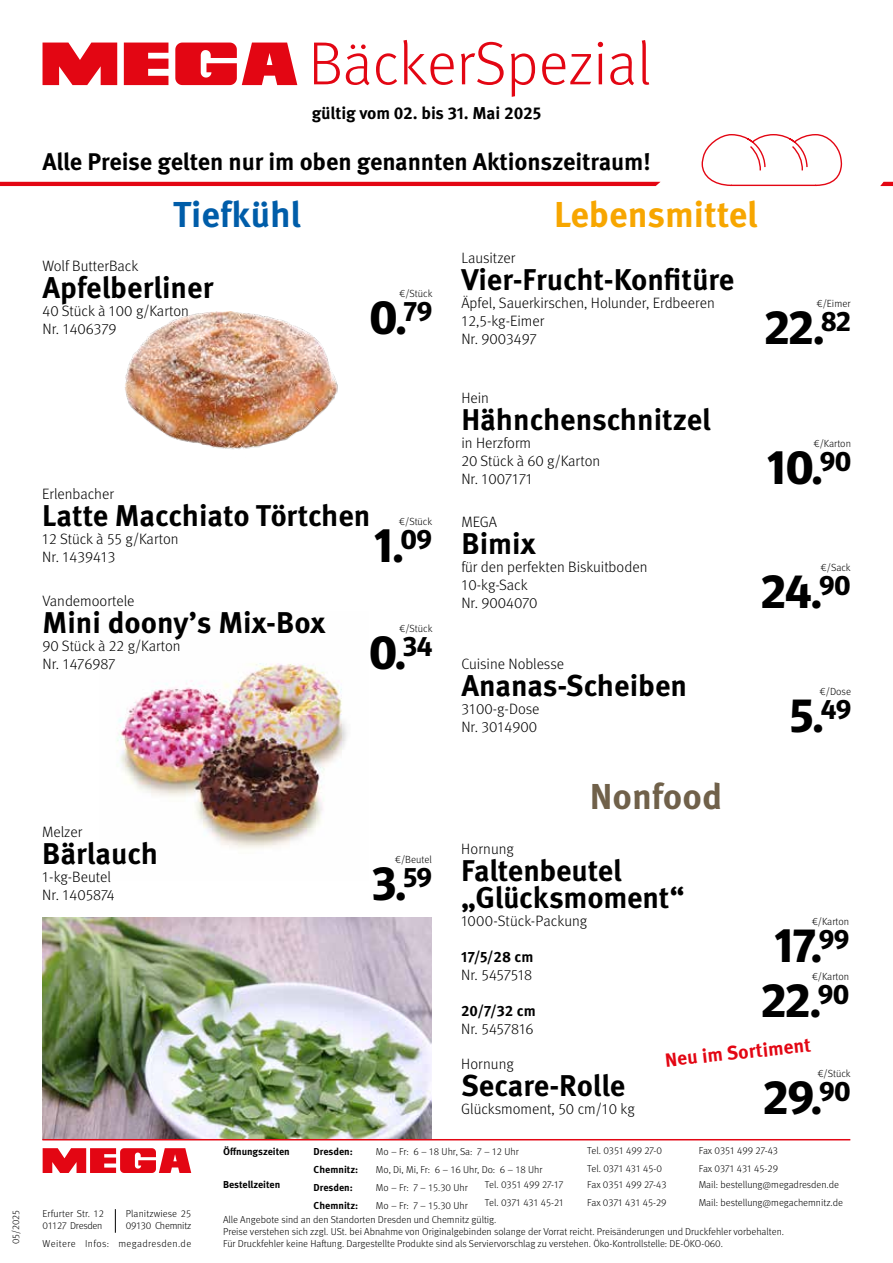
<style>
.page{position:relative;width:893px;height:1263px;background:#fff}
.page>*{position:absolute;margin:0;border:0;box-sizing:border-box;transform-origin:0 0}
.t1{font:300 60.9px "Meta Pro";color:#e30613}
.t2{font:700 46.5px "Meta Head OT";color:#000}
.t3{font:700 36px "Meta Pro";color:#f7a600}
.t4{font:700 36px "Meta Pro";color:#005da9}
.t5{font:700 36px "Meta Pro";color:#70614a}
.t6{font:700 30px/27px "Meta Pro";color:#000}
.t7{font:700 24.15px "Meta Pro";letter-spacing:-.005em;color:#000}
.t8{font:700 19.35px "Meta Offc";color:#e30613}
.t9{font:700 17.1px "Meta Pro";letter-spacing:-.005em;color:#000}
.t10{font:300 15px/18px "Meta Pro";color:#000}
.t11{font:700 15px "Meta Pro";color:#000}
.t12{font:300 10.35px "Meta Pro";color:#000}
.t13{font:300 10.05px/18px "Meta Pro";color:#000}
.t14{font:700 10.05px/18px "Meta Pro";color:#000}
.t15{font:300 10.05px/18px "Meta Pro";letter-spacing:.035em;color:#000;text-align:right}
.t16{font:300 10.05px "Meta Pro";letter-spacing:-.02em;color:#000}
.t17{font:300 9.75px "Meta Pro";color:#000}
</style>
<div class="page">
<img style="left:117px;top:663px;width:230px;height:186px">
<svg style="left:175px;top:43px;width:122px;height:42px"></svg>
<svg style="left:124px;top:43px;width:44px;height:42px;background:#e62833"></svg>
<svg style="left:43px;top:43px;width:74px;height:42px;background:#e62934"></svg>
<hr style="left:0;top:182px;width:661px;height:4px;background:#e30613">
<svg style="left:880px;top:182px;width:13px;height:4px"></svg>
<svg style="left:701px;top:134px;width:141px;height:53px"></svg>
<img style="left:125px;top:312px;width:213px;height:138px">
<img style="left:42px;top:917px;width:390px;height:222px">
<svg style="left:115px;top:1209px;width:1px;height:24px"></svg>
<svg style="left:43px;top:1148px;width:148px;height:25px"></svg>
<hr style="left:42px;top:1139px;width:808px;height:1px;background:#e30613">
<p class="t17" style="left:9px;top:1244px;width:36px;rotate:-90deg">05/2025</p>
<h1 class="t1" style="left:308px;top:19px;width:344px">BäckerSpezial</h1>
<h3 class="t9" style="left:312px;top:102px;width:231px">gültig vom 02. bis 31. Mai 2025</h3>
<h3 class="t7" style="left:43px;top:147px;width:610px">Alle Preise gelten nur im oben genannten Aktionszeitraum!</h3>
<h3 class="t4" style="left:173px;top:191px;width:129px">Tiefkühl</h3>
<h3 class="t10" style="left:43px;top:256px;width:97px">Wolf ButterBack</h3>
<h3 class="t6" style="left:43px;top:275px;width:172px">Apfelberliner</h3>
<h3 class="t10" style="left:43px;top:301px;width:148px">40 Stück à 100 g/Karton<br>Nr. 1406379</h3>
<p class="t12" style="left:399px;top:286px;width:35px">€/Stück</p>
<h2 class="t2" style="left:370px;top:291px;width:64px">0.<sup>79</sup></h2>
<h3 class="t10" style="left:42px;top:484px;width:73px">Erlenbacher</h3>
<h3 class="t6" style="left:42px;top:503px;width:330px">Latte Macchiato Törtchen</h3>
<h3 class="t10" style="left:42px;top:529px;width:138px">12 Stück à 55 g/Karton<br>Nr. 1439413</h3>
<h3 class="t10" style="left:43px;top:591px;width:94px">Vandemoortele</h3>
<h3 class="t6" style="left:43px;top:610px;width:284px">Mini doony’s Mix-Box</h3>
<h3 class="t10" style="left:43px;top:636px;width:140px">90 Stück à 22 g/Karton<br>Nr. 1476987</h3>
<p class="t12" style="left:399px;top:514px;width:35px">€/Stück</p>
<h2 class="t2" style="left:374px;top:518px;width:59px">1.<sup>09</sup></h2>
<p class="t12" style="left:399px;top:621px;width:35px">€/Stück</p>
<h2 class="t2" style="left:369px;top:625px;width:64px">0.<sup>34</sup></h2>
<h3 class="t10" style="left:42px;top:822px;width:41px">Melzer</h3>
<h3 class="t6" style="left:42px;top:841px;width:117px">Bärlauch</h3>
<h3 class="t10" style="left:42px;top:867px;width:74px">1-kg-Beutel<br>Nr. 1405874</h3>
<p class="t12" style="left:395px;top:852px;width:39px">€/Beutel</p>
<h2 class="t2" style="left:372px;top:856px;width:61px">3.<sup>59</sup></h2>
<h3 class="t3" style="left:554px;top:191px;width:205px">Lebensmittel</h3>
<h3 class="t10" style="left:461px;top:248px;width:55px">Lausitzer</h3>
<h3 class="t6" style="left:461px;top:267px;width:274px">Vier-Frucht-Konfitüre</h3>
<h3 class="t10" style="left:461px;top:293px;width:255px">Äpfel, Sauerkirschen, Holunder, Erdbeeren<br>12,5-kg-Eimer<br>Nr. 9003497</h3>
<p class="t12" style="left:816px;top:296px;width:35px">€/Eimer</p>
<h2 class="t2" style="left:765px;top:300px;width:87px">22.<sup>82</sup></h2>
<h3 class="t10" style="left:461px;top:388px;width:29px">Hein</h3>
<h3 class="t6" style="left:461px;top:407px;width:251px">Hähnchenschnitzel</h3>
<h3 class="t10" style="left:461px;top:433px;width:140px">in Herzform<br>20 Stück à 60 g/Karton<br>Nr. 1007171</h3>
<h3 class="t10" style="left:461px;top:512px;width:37px">MEGA</h3>
<h3 class="t6" style="left:461px;top:531px;width:76px">Bimix</h3>
<h3 class="t10" style="left:461px;top:557px;width:188px">für den perfekten Biskuitboden<br>10-kg-Sack<br>Nr. 9004070</h3>
<h3 class="t10" style="left:461px;top:654px;width:104px">Cuisine Noblesse</h3>
<h3 class="t6" style="left:461px;top:673px;width:227px">Ananas-Scheiben</h3>
<h3 class="t10" style="left:461px;top:699px;width:80px">3100-g-Dose<br>Nr. 3014900</h3>
<h3 class="t5" style="left:590px;top:774px;width:134px">Nonfood</h3>
<h3 class="t10" style="left:461px;top:839px;width:54px">Hornung</h3>
<h3 class="t6" style="left:461px;top:858px;width:225px">Faltenbeutel „Glücksmoment“</h3>
<h3 class="t10" style="left:461px;top:911px;width:128px">1000-Stück-Packung</h3>
<h3 class="t11" style="left:461px;top:947px;width:74px">17/5/28 cm</h3>
<h3 class="t10" style="left:461px;top:965px;width:73px">Nr. 5457518</h3>
<h3 class="t11" style="left:461px;top:1001px;width:76px">20/7/32 cm</h3>
<h3 class="t10" style="left:461px;top:1019px;width:74px">Nr. 5457816</h3>
<p class="t12" style="left:813px;top:436px;width:39px">€/Karton</p>
<h2 class="t2" style="left:767px;top:440px;width:85px">10.<sup>90</sup></h2>
<p class="t12" style="left:821px;top:560px;width:32px">€/Sack</p>
<h2 class="t2" style="left:761px;top:565px;width:91px">24.<sup>90</sup></h2>
<p class="t12" style="left:819px;top:684px;width:33px">€/Dose</p>
<h2 class="t2" style="left:791px;top:689px;width:62px">5.<sup>49</sup></h2>
<p class="t12" style="left:812px;top:914px;width:39px">€/Karton</p>
<h2 class="t2" style="left:774px;top:918px;width:76px">17.<sup>99</sup></h2>
<p class="t12" style="left:812px;top:969px;width:39px">€/Karton</p>
<h2 class="t2" style="left:762px;top:973px;width:89px">22.<sup>90</sup></h2>
<h3 class="t10" style="left:461px;top:1054px;width:54px">Hornung</h3>
<h3 class="t6" style="left:461px;top:1073px;width:166px">Secare-Rolle</h3>
<h3 class="t10" style="left:461px;top:1099px;width:175px">Glücksmoment, 50 cm/10 kg</h3>
<h3 class="t8" style="left:664px;top:1048px;width:148px;rotate:-6deg">Neu im Sortiment</h3>
<p class="t12" style="left:817px;top:1066px;width:35px">€/Stück</p>
<h2 class="t2" style="left:764px;top:1071px;width:88px">29.<sup>90</sup></h2>
<p class="t13" style="left:43px;top:1204px;width:63px">Erfurter Str. 12</p>
<p class="t13" style="left:126px;top:1204px;width:67px">Planitzwiese 25</p>
<p class="t16" style="left:43px;top:1218px;width:61px">01127 Dresden</p>
<p class="t15" style="left:43px;top:1216px;width:150px">09130 Chemnitz<br>Weitere Infos: megadresden.de</p>
<p class="t14" style="left:223px;top:1143px;width:68px">Öffnungszeiten</p>
<p class="t14" style="left:223px;top:1176px;width:59px">Bestellzeiten</p>
<p class="t13" style="left:587px;top:1141px;width:76px">Tel. 0351 499 27-0<br>Tel. 0371 431 45-0</p>
<p class="t13" style="left:587px;top:1175px;width:81px">Fax 0351 499 27-43<br>Fax 0371 431 45-29</p>
<p class="t13" style="left:699px;top:1141px;width:81px">Fax 0351 499 27-43<br>Fax 0371 431 45-29</p>
<p class="t13" style="left:699px;top:1175px;width:146px">Mail: bestellung@megadresden.de<br>Mail: bestellung@megachemnitz.de</p>
<p class="t13" style="left:376px;top:1142px;width:168px">Mo – Fr: 6 – 18 Uhr, Sa: 7 – 12 Uhr<br>Mo, Di, Mi, Fr: 6 – 16 Uhr, Do: 6 – 18 Uhr<br>Mo – Fr: 7 – 15.30 Uhr<br>Mo – Fr: 7 – 15.30 Uhr</p>
<p class="t13" style="left:223px;top:1213px;width:562px;line-height:12px">Alle Angebote sind an den Standorten Dresden und Chemnitz gültig.<br>Preise verstehen sich zzgl. USt. bei Abnahme von Originalgebinden solange der Vorrat reicht. Preisänderungen und Druckfehler vorbehalten.<br>Für Druckfehler keine Haftung. Dargestellte Produkte sind als Serviervorschlag zu verstehen. Öko-Kontrollstelle: DE-ÖKO-060.</p>
<p class="t14" style="left:314px;top:1143px;width:46px">Dresden:<br>Chemnitz:<br>Dresden:<br>Chemnitz:</p>
<p class="t13" style="left:485px;top:1175px;width:81px">Tel. 0351 499 27-17<br>Tel. 0371 431 45-21</p>
</div>
